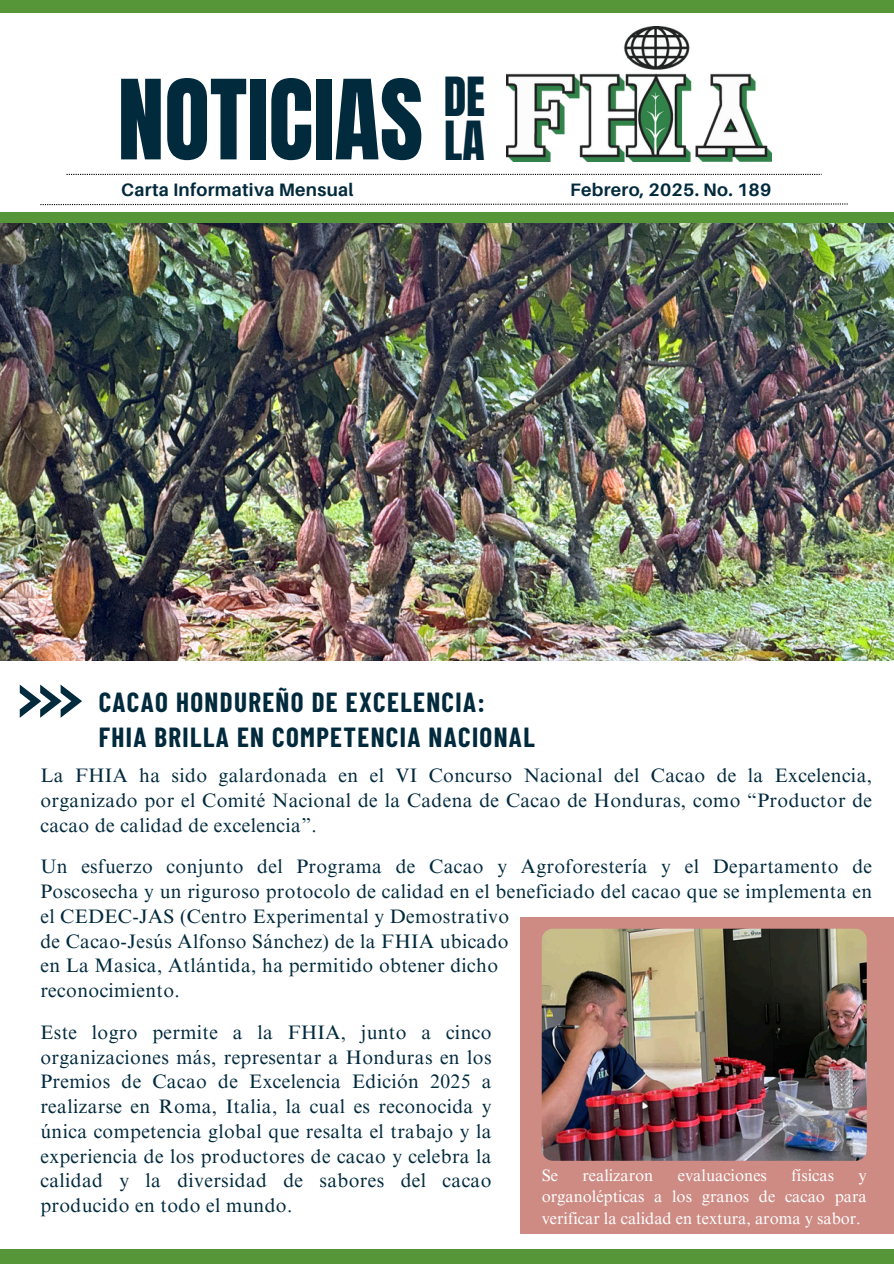
<style>
.page{position:relative;width:894px;height:1264px;background:#fff}
.page>*{position:absolute;margin:0;border:0;box-sizing:border-box;transform-origin:0 0}
.t1{font:93.9px "Anton";color:#022a3d}
.t2{font:45.9px/43.8px "Anton";color:#022a3d}
.t3{font:700 27px/34.8px "Barlow Condensed";letter-spacing:.05em;color:#022a3d}
.t4{font:19.5px/24.8px "Times NRMT Pro";letter-spacing:.02em;color:#022a3d;text-align:justify}
.t5{font:700 18px "Aileron";letter-spacing:.015em;color:#022a3d}
.t6{font:16.5px/21.3px "Times NRMT Pro";color:#fff;text-align:justify}
</style>
<div class="page">
<svg style="left:20px;top:684px;width:62px;height:33px"></svg>
<div style="left:0;top:0;width:893px;height:12px;background:#569639"></div>
<div style="left:0;top:1249px;width:893px;height:14px;background:#569639"></div>
<div style="left:520px;top:917px;width:373px;height:316px;background:#cd8b84"></div>
<img style="left:541px;top:928px;width:325px;height:232px;border-radius:11px">
<img style="left:506px;top:26px;width:265px;height:135px">
<svg style="left:40px;top:203px;width:807px;height:2px"></svg>
<img style="left:0;top:222px;width:893px;height:439px">
<div style="left:0;top:212px;width:893px;height:10px;background:#569639"></div>
<svg style="left:66px;top:174px;width:755px;height:1px"></svg>
<p class="t1" style="left:117px;top:52px;width:307px">NOTICIAS</p>
<p class="t2" style="left:443px;top:76px;width:43px">DE<br>LA</p>
<p class="t5" style="left:121px;top:178px;width:234px">Carta Informativa Mensual</p>
<p class="t5" style="left:570px;top:178px;width:203px">Febrero, 2025. No. 189</p>
<h1 class="t3" style="left:99px;top:684px;width:437px">CACAO HONDUREÑO DE EXCELENCIA:<br>FHIA BRILLA EN COMPETENCIA NACIONAL</h1>
<h2 class="t4" style="left:40px;top:765px;width:832px">La FHIA ha sido galardonada en el VI Concurso Nacional del Cacao de la Excelencia, organizado por el Comité Nacional de la Cadena de Cacao de Honduras, como “Productor de cacao de calidad de excelencia”.</h2>
<h4 class="t4" style="left:40px;top:856px;width:832px;text-align:left">Un esfuerzo conjunto del Programa de Cacao y Agroforestería y el Departamento de Poscosecha y un riguroso protocolo de calidad en el beneficiado del cacao que se implementa en el CEDEC-JAS (Centro Experimental y Demostrativo<br>de Cacao-Jesús Alfonso Sánchez) de la FHIA ubicado<br>en La Masica, Atlántida, ha permitido obtener dicho<br>reconocimiento.</h4>
<p class="t4" style="left:40px;top:1022px;width:452px">Este logro permite a la FHIA, junto a cinco organizaciones más, representar a Honduras en los Premios de Cacao de Excelencia Edición 2025 a realizarse en Roma, Italia, la cual es reconocida y única competencia global que resalta el trabajo y la experiencia de los productores de cacao y celebra la calidad y la diversidad de sabores del cacao producido en todo el mundo.</p>
<h4 class="t6" style="left:541px;top:1166px;width:18px">Se</h4>
<h4 class="t6" style="left:582px;top:1166px;width:72px">realizaron</h4>
<h4 class="t6" style="left:677px;top:1166px;width:90px">evaluaciones</h4>
<h4 class="t6" style="left:791px;top:1166px;width:44px">físicas</h4>
<h4 class="t6" style="left:541px;top:1166px;width:326px;text-indent:317px">y organolépticas a los granos de cacao para verificar la calidad en textura, aroma y sabor.</h4>
</div>
